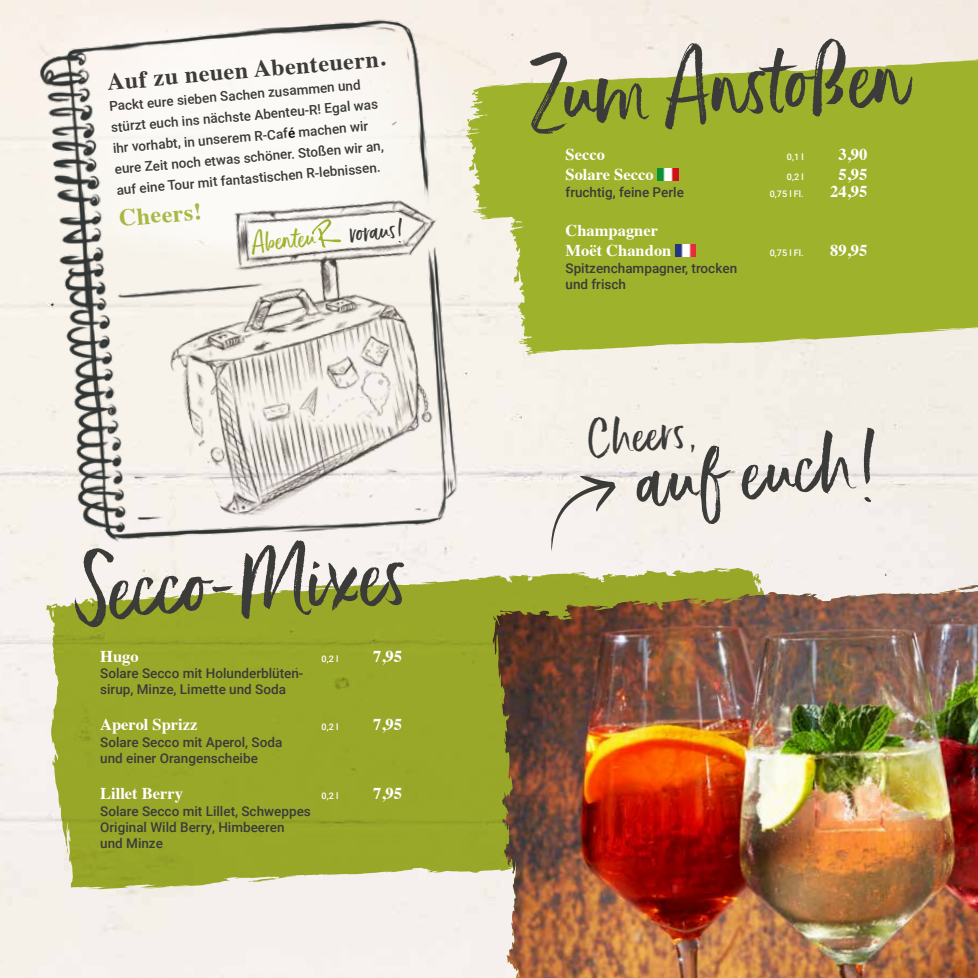
<style>
.page{position:relative;width:978px;height:978px;background:#fff}
.page>*{position:absolute;margin:0;border:0;box-sizing:border-box;transform-origin:0 0}
.t1{font:84px "Ernestand Emily Upright";color:#3b3b3a}
.t2{font:75px "Ernestand Emily Upright";color:#3b3b3a}
.t3{font:45px "Ernestand Emily Upright";color:#3b3b3a}
.t4{font:24.9px "Ernestand Emily Upright";color:#9fb22c}
.t5{font:24.9px "Ernestand Emily Upright";color:#3b3b3a}
.t6{font:700 24px "Times";color:#3b3b3a}
.t7{font:700 24px "Times";color:#a9b844}
.t8{font:700 16.5px/19.8px "Times";color:#fff}
.t9{font:500 13.5px/16.2px "Roboto";color:#3b3b3a}
.t10{font:500 9px "Roboto";color:#fff}
.s1{color:#000}
</style>
<div class="page">
<img style="left:19px;top:0;width:470px;height:558px">
<div style="left:0;top:0;width:19px;height:593px;background:#f7f3ea"></div>
<img style="left:121px;top:124px;width:395px;height:406px">
<svg style="left:312px;top:219px;width:29px;height:29px"></svg>
<svg style="left:466px;top:58px;width:512px;height:296px;background:#abbb48"></svg>
<svg style="left:550px;top:476px;width:66px;height:75px"></svg>
<svg style="left:46px;top:568px;width:730px;height:321px;background:#a5b143"></svg>
<img style="left:493px;top:578px;width:485px;height:400px">
<img style="left:764px;top:585px;width:210px;height:16px">
<img style="left:658px;top:169px;width:20px;height:11px">
<img style="left:676px;top:245px;width:20px;height:11px">
<h3 class="t6" style="left:105px;top:59px;width:281px;rotate:-5deg">Auf zu neuen Abenteuern.</h3>
<p class="t9" style="left:108px;top:95px;width:271px;line-height:21px;rotate:-5deg">Packt eure sieben Sachen zusammen und stürzt euch ins nächste Abenteu-R! Egal was ihr vorhabt, in unserem R-Caf<span class="s1">é</span> machen wir eure Zeit noch etwas schöner. Stoßen wir an, auf eine Tour mit fantastischen R-lebnissen.</p>
<h3 class="t7" style="left:117px;top:195px;width:84px;rotate:-5deg">Cheers!</h3>
<h3 class="t4" style="left:250px;top:227px;width:66px;rotate:-5deg">Abenteu</h3>
<h3 class="t5" style="left:348px;top:218px;width:56px;rotate:-5deg">voraus!</h3>
<h1 class="t1" style="left:74px;top:538px;width:332px;rotate:-3deg">Secco-Mixes</h1>
<p class="t8" style="left:100px;top:644px;width:40px">Hugo</p>
<p class="t10" style="left:322px;top:652px;width:18px">0,2 l</p>
<p class="t8" style="left:373px;top:644px;width:30px">7,95</p>
<p class="t9" style="left:100px;top:665px;width:205px">Solare Secco mit Holunderblüten&shy;sirup, Minze, Limette und Soda</p>
<p class="t8" style="left:100px;top:713px;width:99px">Aperol Sprizz</p>
<p class="t10" style="left:322px;top:721px;width:18px">0,2 l</p>
<p class="t8" style="left:373px;top:713px;width:30px">7,95</p>
<p class="t9" style="left:100px;top:733px;width:184px">Solare Secco mit Aperol, Soda und einer Orangenscheibe</p>
<p class="t8" style="left:100px;top:782px;width:84px">Lillet Berry</p>
<p class="t10" style="left:322px;top:789px;width:18px">0,2 l</p>
<p class="t8" style="left:373px;top:782px;width:30px">7,95</p>
<p class="t9" style="left:100px;top:802px;width:212px">Solare Secco mit Lillet, Schweppes<br>Original Wild Berry, Himbeeren<br>und Minze</p>
<h1 class="t1" style="left:528px;top:42px;width:381px;rotate:-3deg">Zum Anstoßen</h1>
<p class="t8" style="left:566px;top:143px;width:41px">Secco</p>
<p class="t10" style="left:787px;top:151px;width:18px">0,1 l</p>
<p class="t8" style="left:839px;top:143px;width:30px">3,90</p>
<p class="t8" style="left:566px;top:163px;width:90px">Solare Secco</p>
<p class="t10" style="left:787px;top:171px;width:18px">0,2 l</p>
<p class="t8" style="left:839px;top:163px;width:30px">5,95</p>
<p class="t9" style="left:566px;top:183px;width:120px">fruchtig, feine Perle</p>
<p class="t10" style="left:770px;top:187px;width:35px">0,75 l Fl.</p>
<p class="t8" style="left:830px;top:180px;width:39px">24,95</p>
<p class="t8" style="left:566px;top:219px;width:107px">Champagner<br>Moët Chandon</p>
<p class="t10" style="left:770px;top:247px;width:35px">0,75 l Fl.</p>
<p class="t8" style="left:830px;top:239px;width:39px">89,95</p>
<p class="t9" style="left:566px;top:259px;width:173px">Spitzenchampagner, trocken und frisch</p>
<h3 class="t3" style="left:586px;top:411px;width:109px;rotate:-5deg">Cheers,</h3>
<h2 class="t2" style="left:635px;top:435px;width:244px;rotate:-5deg">auf euch!</h2>
</div>
